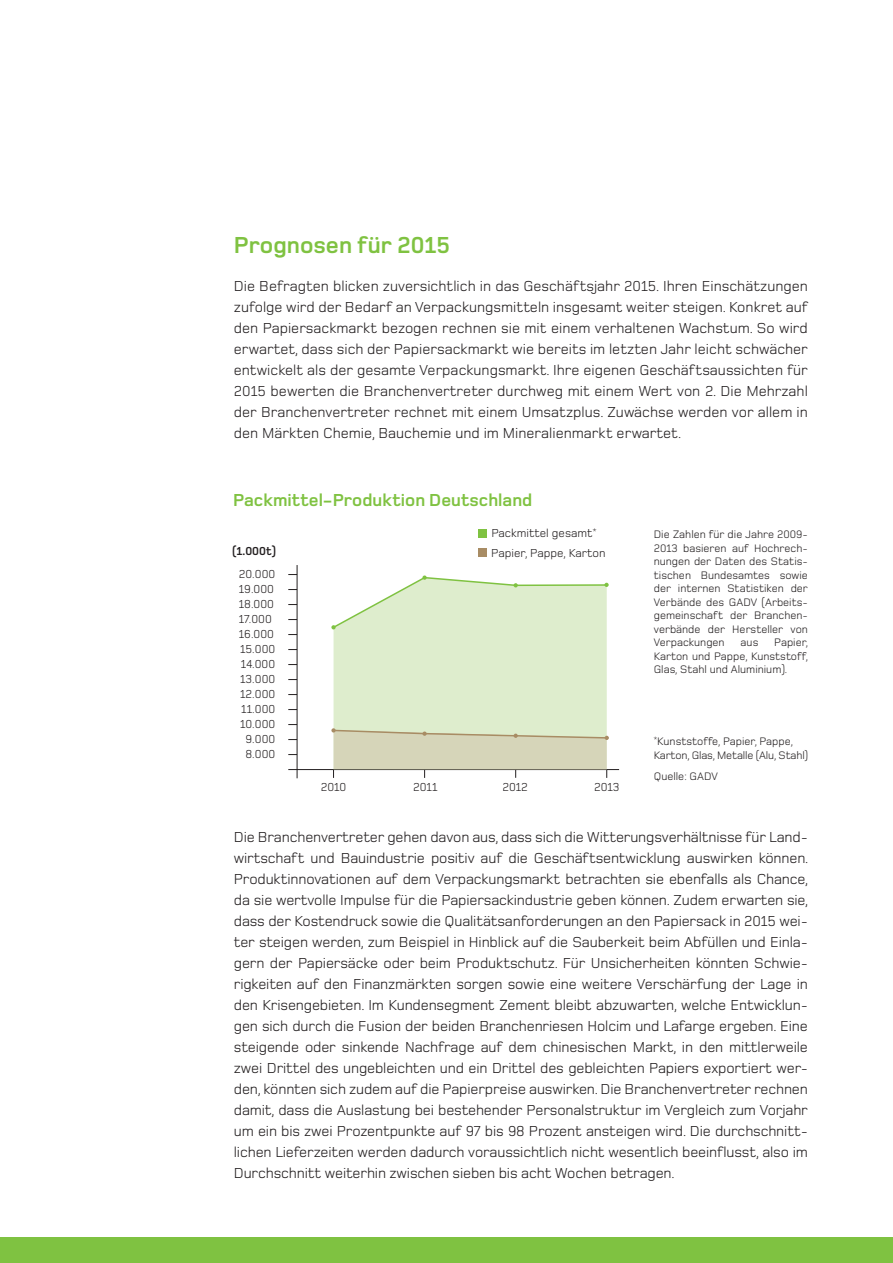
<style>
.page{position:relative;width:893px;height:1263px;background:#fff}
.page>*{position:absolute;margin:0;border:0;box-sizing:border-box;transform-origin:0 0}
.t1{font:700 24px "Foundry Monoline";color:#7fc241}
.t2{font:700 18px "Foundry Monoline";color:#7fc241}
.t3{font:15px/21px "Foundry Monoline";letter-spacing:-.01em;color:#231f20;text-align:justify}
.t4{font:12px/19.5px "Foundry Monoline";color:#231f20}
.t5{font:700 12px "Foundry Monoline";color:#231f20}
.t6{font:11.25px/13.5px "Foundry Monoline";color:#231f20;text-align:justify}
</style>
<div class="page">
<div style="left:0;top:1237px;width:893px;height:26px;background:#7fc241"></div>
<hr style="left:288px;top:769px;width:331px;height:1px;background:#231f20">
<hr style="left:297px;top:565px;width:1px;height:213px;background:#231f20">
<div style="left:479px;top:529px;width:8px;height:8px;background:#7fc241"></div>
<div style="left:479px;top:548px;width:8px;height:8px;background:#a88c64"></div>
<div style="left:334px;top:629px;width:273px;height:99px;background:#deedcd"></div>
<svg style="left:331px;top:575px;width:278px;height:54px"></svg>
<svg style="left:331px;top:728px;width:278px;height:50px"></svg>
<h1 class="t1" style="left:234px;top:232px;width:218px">Prognosen für 2015</h1>
<p class="t3" style="left:234px;top:275px;width:576px">Die Befragten blicken zuversichtlich in das Geschäftsjahr 2015. Ihren Einschätzungen zufolge wird der Bedarf an Verpackungsmitteln insgesamt weiter steigen. Konkret auf den Papiersackmarkt bezogen rechnen sie mit einem verhaltenen Wachstum. So wird erwartet, dass sich der Papiersackmarkt wie bereits im letzten Jahr leicht schwächer entwickelt als der gesamte Verpackungsmarkt. Ihre eigenen Geschäftsaussichten für 2015 bewerten die Branchenvertreter durchweg mit einem Wert von 2. Die Mehrzahl der Branchenvertreter rechnet mit einem Umsatzplus. Zuwächse werden vor allem in den Märkten Chemie, Bauchemie und im Mineralienmarkt erwartet.</p>
<p class="t2" style="left:233px;top:490px;width:301px">Packmittel-Produktion Deutschland</p>
<p class="t5" style="left:232px;top:544px;width:45px">(1.000t)</p>
<p class="t4" style="left:239px;top:564px;width:38px">20.000</p>
<p class="t4" style="left:239px;top:579px;width:37px">19.000</p>
<p class="t4" style="left:239px;top:594px;width:37px">18.000</p>
<p class="t4" style="left:239px;top:609px;width:35px">17.000</p>
<p class="t4" style="left:239px;top:624px;width:37px">16.000</p>
<p class="t4" style="left:240px;top:639px;width:37px">15.000</p>
<p class="t4" style="left:241px;top:654px;width:36px">14.000</p>
<p class="t4" style="left:240px;top:669px;width:37px">13.000</p>
<p class="t4" style="left:240px;top:684px;width:37px">12.000</p>
<p class="t4" style="left:241px;top:699px;width:35px">11.000</p>
<p class="t4" style="left:240px;top:714px;width:37px">10.000</p>
<p class="t4" style="left:246px;top:729px;width:31px">9.000</p>
<p class="t4" style="left:245px;top:744px;width:31px">8.000</p>
<p class="t4" style="left:491px;top:523px;width:116px">Packmittel gesamt<sup>*<br></sup>Papier, Pappe, Karton</p>
<p class="t4" style="left:321px;top:777px;width:27px">2010</p>
<p class="t4" style="left:413px;top:777px;width:26px">2011</p>
<p class="t4" style="left:502px;top:777px;width:27px">2012</p>
<p class="t4" style="left:594px;top:777px;width:27px">2013</p>
<p class="t6" style="left:654px;top:528px;width:156px">Die Zahlen für die Jahre 2009- 2013 basieren auf Hochrech&shy;nungen der Daten des Statis&shy;tischen Bundesamtes sowie der internen Statistiken der Verbände des GADV (Arbeits&shy;gemeinschaft der Branchen&shy;verbände der Hersteller von Verpackungen</p>
<p class="t6" style="left:654px;top:636px;width:156px;text-indent:121px">Papier, Karton und Pappe, Kunststoff, Glas, Stahl und Aluminium).</p>
<p class="t6" style="left:741px;top:636px;width:19px">aus</p>
<p class="t6" style="left:654px;top:735px;width:156px"><sup>*</sup>Kunststoffe, Papier, Pappe,<br>Karton, Glas, Metalle (Alu, Stahl)</p>
<p class="t6" style="left:654px;top:770px;width:65px">Quelle: GADV</p>
<p class="t3" style="left:234px;top:826px;width:576px;text-align:left">Die Branchenvertreter gehen davon aus, dass sich die Witterungsverhältnisse für Land&shy;wirtschaft und Bauindustrie positiv auf die Geschäftsentwicklung auswirken können.<br>Produktinnovationen auf dem Verpackungsmarkt betrachten sie ebenfalls als Chance, da sie wertvolle Impulse für die Papiersackindustrie geben können. Zudem erwarten sie, dass der Kostendruck sowie die Qualitätsanforderungen an den Papiersack in 2015 wei&shy;ter steigen werden, zum Beispiel in Hinblick auf die Sauberkeit beim Abfüllen und Einla&shy;gern der Papiersäcke oder beim Produktschutz. Für Unsicherheiten könnten Schwie&shy;rigkeiten auf den Finanzmärkten sorgen sowie eine weitere Verschärfung der Lage in den Krisengebieten. Im Kundensegment Zement bleibt abzuwarten, welche Entwicklun&shy;gen sich durch die Fusion der beiden Branchenriesen Holcim und Lafarge ergeben. Eine steigende oder sinkende Nachfrage auf dem chinesischen Markt, in den mittlerweile zwei Drittel des ungebleichten und ein Drittel des gebleichten Papiers exportiert wer&shy;den, könnten sich zudem auf die Papierpreise auswirken. Die Branchenvertreter rechnen damit, dass die Auslastung bei bestehender Personalstruktur im Vergleich zum Vorjahr um ein bis zwei Prozentpunkte auf 97 bis 98 Prozent ansteigen wird. Die durchschnitt&shy;lichen Lieferzeiten werden dadurch voraussichtlich nicht wesentlich beeinflusst, also im Durchschnitt weiterhin zwischen sieben bis acht Wochen betragen.</p>
</div>
